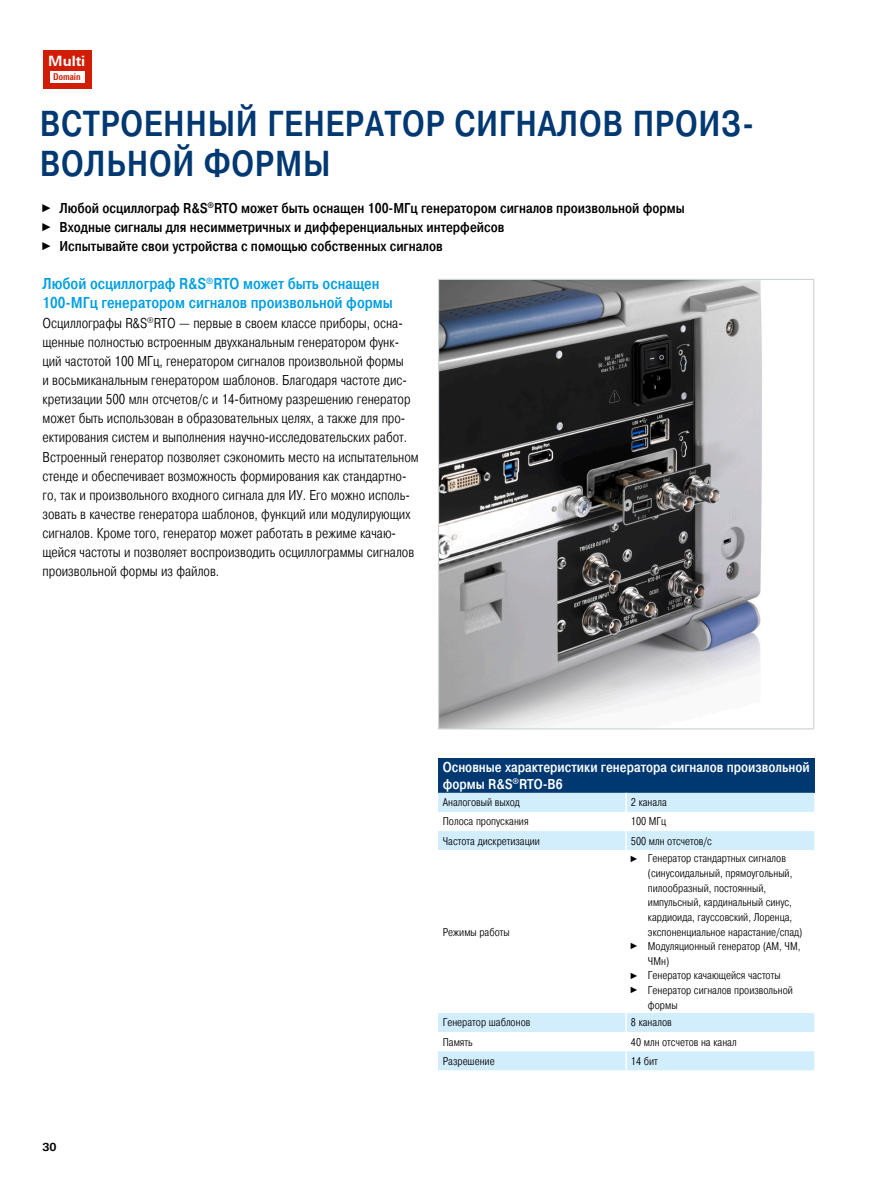
<style>
.page{position:relative;width:893px;height:1191px;background:#fff}
.page>*{position:absolute;margin:0;border:0;box-sizing:border-box;transform-origin:0 0}
.Seiten_Headline_24Pt{font:500 36px/39.6px "Pragmatica Cond";letter-spacing:.02em;color:#003872}
.Absatzfett_cyan{font:500 15.75px/19.2px "Pragmatica Cond";color:#009ee3}
.Haupttext_ohne_Absta{font:300 14.25px/19.2px "Pragmatica Cond";color:#000}
.t1{font:500 14.25px "Pragmatica Cond";color:#000}
.Tabellenueberschrift{font:500 14.25px/16px "Pragmatica Cond";color:#fff}
.t2{font:700 14.25px "Linotype Univers 630";color:#fff}
.Tabelletext{font:300 11.25px/14.7px "Pragmatica Cond";color:#000}
.t3{font:700 11.25px "Linotype Univers 630";color:#000}
.t4{font:700 9.45px "Linotype Univers 620 Cn";color:#d21d06}
.s1{font-family:"Arial Narrow";font-weight:400;font-size:11.4px}
.s2{font-family:"Arial Narrow";font-weight:400;font-size:9px}
</style>
<div class="page">
<img style="left:440px;top:281px;width:322px;height:446px">
<div style="left:43px;top:50px;width:48px;height:38px;background:#d21d06"></div>
<div style="left:50px;top:71px;width:35px;height:11px;background:#fff"></div>
<div style="left:438px;top:758px;width:376px;height:34px;background:#003872"></div>
<div style="left:438px;top:792px;width:376px;height:278px;background:#d2edfc"></div>
<svg style="left:438px;top:812px;width:376px;height:239px"></svg>
<hr style="left:625px;top:792px;width:2px;height:20px;background:#fff">
<svg style="left:625px;top:812px;width:2px;height:38px"></svg>
<hr style="left:625px;top:850px;width:2px;height:163px;background:#fff">
<svg style="left:625px;top:1013px;width:2px;height:57px"></svg>
<p class="t2" style="left:48px;top:52px;width:39px">Multi</p>
<p class="t4" style="left:53px;top:71px;width:29px">Domain</p>
<p class="Seiten_Headline_24Pt" style="left:40px;top:105px;width:716px">ВСТРОЕННЫЙ ГЕНЕРАТОР СИГНАЛОВ ПРОИЗ-<br>ВОЛЬНОЙ ФОРМЫ</p>
<p class="t1" style="left:43px;top:199px;width:644px"><span class="s1">►</span> Любой осциллограф R&amp;S<sup>®</sup>RTO может быть оснащен 100-МГц генератором сигналов произвольной формы</p>
<p class="t1" style="left:43px;top:218px;width:463px"><span class="s1">►</span> Входные сигналы для несимметричных и дифференциальных интерфейсов</p>
<p class="t1" style="left:43px;top:238px;width:402px"><span class="s1">►</span> Испытывайте свои устройства с помощью собственных сигналов</p>
<p class="Absatzfett_cyan" style="left:43px;top:274px;width:352px">Любой осциллограф R&amp;S<sup>®</sup>RTO может быть оснащен<br>100-МГц генератором сигналов произвольной формы</p>
<p class="Haupttext_ohne_Absta" style="left:43px;top:313px;width:378px">Осциллографы R&amp;S<sup>®</sup>RTO — первые в своем классе приборы, осна&shy;щенные полностью встроенным двухканальным генератором функ&shy;ций частотой 100 МГц, генератором сигналов произвольной формы<br>и восьмиканальным генератором шаблонов. Благодаря частоте дис&shy;кретизации 500 млн отсчетов/с и 14-битному разрешению генератор может быть использован в образовательных целях, а также для про&shy;ектирования систем и выполнения научно-исследовательских работ.<br>Встроенный генератор позволяет сэкономить место на испытательном стенде и обеспечивает возможность формирования как стандартно&shy;го, так и произвольного входного сигнала для ИУ. Его можно исполь&shy;зовать в качестве генератора шаблонов, функций или модулирующих сигналов. Кроме того, генератор может работать в режиме качаю&shy;щейся частоты и позволяет воспроизводить осциллограммы сигналов произвольной формы из файлов.</p>
<p class="t3" style="left:43px;top:1139px;width:16px">30</p>
<p class="Tabellenueberschrift" style="left:443px;top:759px;width:369px">Основные характеристики генератора сигналов произвольной формы R&amp;S<sup>®</sup>RTO-B6</p>
<p class="Tabelletext" style="left:443px;top:795px;width:79px">Аналоговый выход</p>
<p class="Tabelletext" style="left:631px;top:795px;width:37px">2 канала</p>
<p class="Tabelletext" style="left:443px;top:814px;width:87px">Полоса пропускания</p>
<p class="Tabelletext" style="left:631px;top:814px;width:37px">100 МГц</p>
<p class="Tabelletext" style="left:443px;top:833px;width:99px">Частота дискретизации</p>
<p class="Tabelletext" style="left:631px;top:833px;width:83px">500 млн отсчетов/с</p>
<p class="Tabelletext" style="left:443px;top:924px;width:68px">Режимы работы</p>
<p class="Tabelletext" style="left:648px;top:851px;width:156px;text-indent:-17px"><span class="s2">►</span> Генератор стандартных сигналов (синусоидальный, прямоугольный, пилообразный, постоянный, импульсный, кардинальный синус, кардиоида, гауссовский, Лоренца, экспоненциальное нарастание/спад)</p>
<p class="Tabelletext" style="left:648px;top:939px;width:154px;text-indent:-17px"><span class="s2">►</span> Модуляционный генератор (АМ, ЧМ,<br>ЧМн)</p>
<p class="Tabelletext" style="left:631px;top:968px;width:151px"><span class="s2">►</span> Генератор качающейся частоты</p>
<p class="Tabelletext" style="left:648px;top:983px;width:146px;text-indent:-17px"><span class="s2">►</span> Генератор сигналов произвольной формы</p>
<p class="Tabelletext" style="left:443px;top:1015px;width:89px">Генератор шаблонов</p>
<p class="Tabelletext" style="left:631px;top:1015px;width:42px">8 каналов</p>
<p class="Tabelletext" style="left:443px;top:1034px;width:31px">Память</p>
<p class="Tabelletext" style="left:631px;top:1034px;width:107px">40 млн отсчетов на канал</p>
<p class="Tabelletext" style="left:443px;top:1053px;width:53px">Разрешение</p>
<p class="Tabelletext" style="left:631px;top:1053px;width:28px">14 бит</p>
</div>
